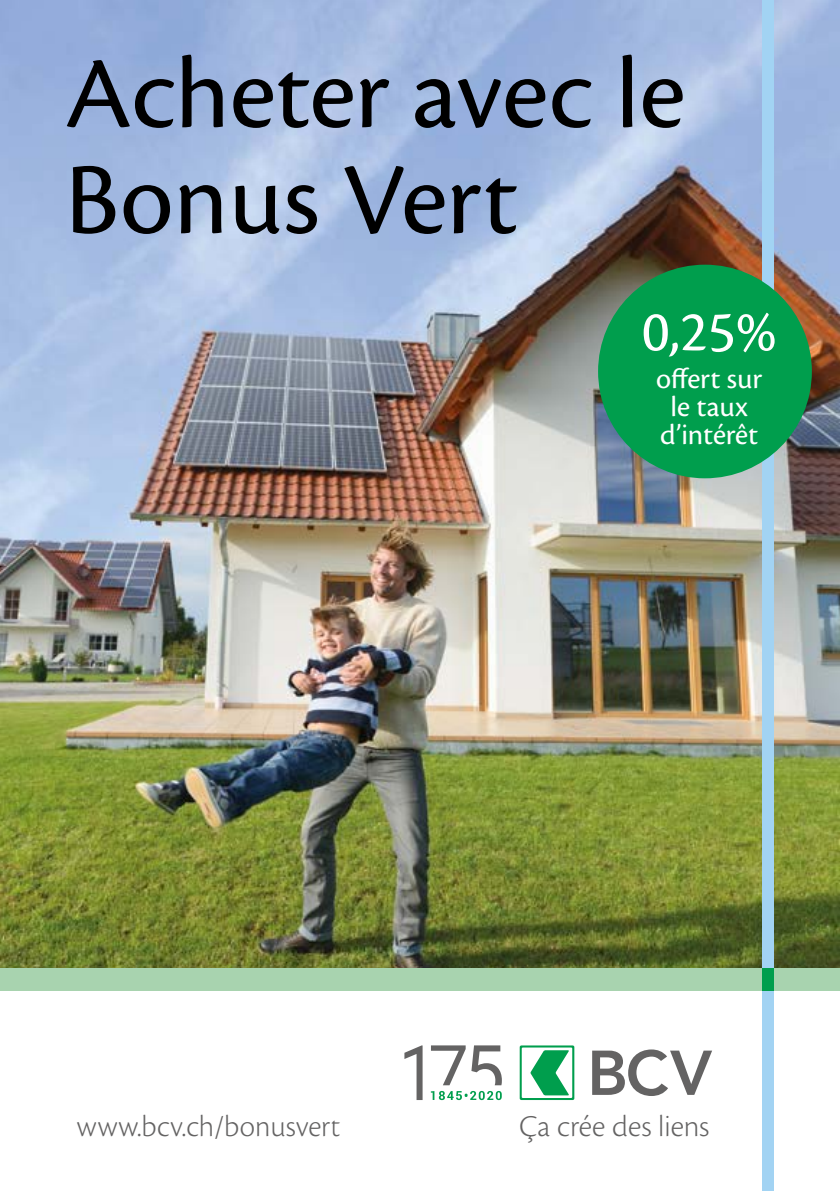
<style>
.page{position:relative;width:840px;height:1191px;background:#fff}
.page>*{position:absolute;margin:0;border:0;box-sizing:border-box;transform-origin:0 0}
.t1{font:106px/106px "Cronos Pro";color:#000}
.t2{font:60px "Cronos Pro";color:#fff}
.t3{font:300 31.4px "Cronos Pro";letter-spacing:.005em;color:#646363}
.t4{font:30px/28px "Cronos Pro";color:#fff;text-align:center}
</style>
<div class="page">
<img style="left:0;top:0;width:839px;height:968px">
<div style="left:761px;top:0;width:11px;height:1191px;background:#a2d3f3"></div>
<div style="left:0;top:968px;width:839px;height:23px;background:#a8d3af"></div>
<div style="left:761px;top:968px;width:11px;height:23px;background:#009e4d"></div>
<div style="left:597px;top:265px;width:214px;height:213px;background:#009e4d;border-radius:50%"></div>
<svg style="left:430px;top:1091px;width:71px;height:9px"></svg>
<svg style="left:404px;top:1045px;width:18px;height:55px"></svg>
<svg style="left:431px;top:1045px;width:34px;height:40px"></svg>
<svg style="left:471px;top:1045px;width:30px;height:40px"></svg>
<svg style="left:592px;top:1049px;width:119px;height:47px"></svg>
<svg style="left:519px;top:1045px;width:55px;height:55px"></svg>
<div style="left:521px;top:1047px;width:51px;height:51px;background:#fff"></div>
<svg style="left:530px;top:1050px;width:38px;height:45px"></svg>
<h1 class="t1" style="left:65px;top:41px;width:621px">Acheter avec le<br>Bonus Vert</h1>
<h2 class="t2" style="left:641px;top:297px;width:136px">0,25%</h2>
<p class="t4" style="left:655px;top:364px;width:107px">offert sur le taux d’intérêt</p>
<p class="t3" style="left:77px;top:1107px;width:265px">www.bcv.ch/bonusvert</p>
<p class="t3" style="left:519px;top:1107px;width:191px">Ça crée des liens</p>
</div>
